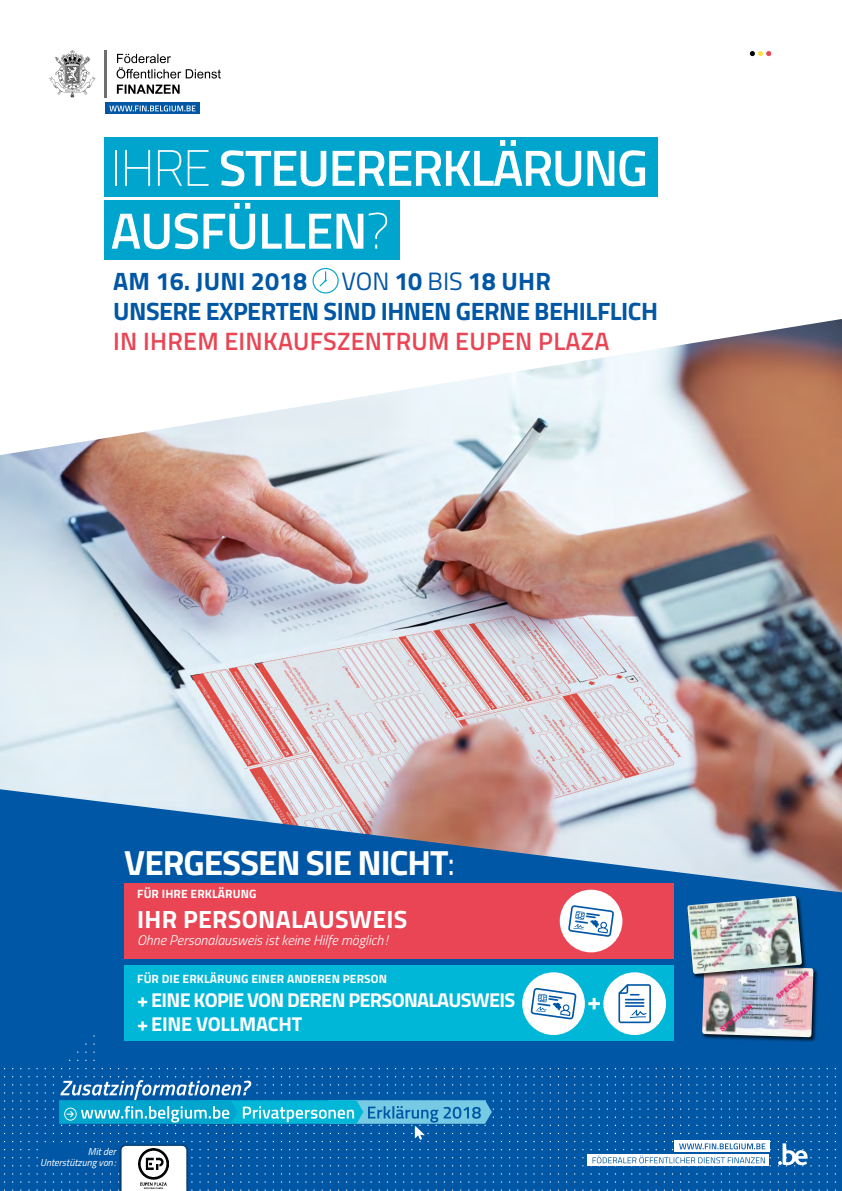
<style>
.page{position:relative;width:842px;height:1191px;background:#fff}
.page>*{position:absolute;margin:0;border:0;box-sizing:border-box;transform-origin:0 0}
.t1{font:600 51px/62.8px "Titillium";letter-spacing:-.03em;color:#fff}
.t2{font:700 35px "Titillium";letter-spacing:-.03em;color:#fff}
.t3{font:700 25.1px/30.1px "Titillium";letter-spacing:-.02em;color:#0057a5}
.t4{font:600 25.1px "Titillium";letter-spacing:.01em;color:#e94554}
.t5{font:700 25.1px "Titillium";letter-spacing:.005em;color:#0057a5}
.t6{font:700 25px "Titillium";letter-spacing:.01em;color:#fff}
.t7{font:700 20px/24px "Titillium";letter-spacing:-.035em;color:#fff}
.t8{font:italic 300 14px "Titillium";color:#fff}
.t9{font:700 12px "Titillium";letter-spacing:.01em;color:#fff}
.t10{font:italic 10px/11px "Titillium";color:#fff;text-align:right}
.s1{font-weight:100}
.s2{font-weight:400}
</style>
<div class="page">
<img style="left:0;top:319px;width:842px;height:470px">
<svg style="left:0;top:789px;width:842px;height:287px;background:#3d71a7"></svg>
<svg style="left:0;top:1068px;width:842px;height:1px"></svg>
<svg style="left:750px;top:51px;width:21px;height:5px"></svg>
<div style="left:105px;top:102px;width:95px;height:12px;background:#0057a5"></div>
<svg style="left:109px;top:105px;width:87px;height:6px"></svg>
<hr style="left:105px;top:50px;width:2px;height:47px;background:#706f6f">
<svg style="left:50px;top:50px;width:45px;height:48px"></svg>
<svg style="left:117px;top:85px;width:63px;height:9px"></svg>
<svg style="left:117px;top:54px;width:104px;height:25px"></svg>
<div style="left:124px;top:883px;width:549px;height:75px;background:#e94554"></div>
<div style="left:124px;top:965px;width:549px;height:76px;background:#00b7d8"></div>
<div style="left:560px;top:889px;width:62px;height:63px;background:#fff;border-radius:50%"></div>
<svg style="left:568px;top:905px;width:46px;height:32px"></svg>
<svg style="left:588px;top:998px;width:12px;height:11px"></svg>
<div style="left:522px;top:972px;width:63px;height:63px;background:#fff;border-radius:50%"></div>
<svg style="left:530px;top:988px;width:47px;height:31px"></svg>
<div style="left:603px;top:972px;width:63px;height:63px;background:#fff;border-radius:50%"></div>
<svg style="left:618px;top:984px;width:33px;height:39px"></svg>
<div style="left:105px;top:200px;width:295px;height:59px;background:#00a5cd"></div>
<div style="left:105px;top:137px;width:553px;height:59px;background:#00a5cd"></div>
<svg style="left:0;top:1076px;width:842px;height:115px;background:#1b6eb0"></svg>
<div style="left:701px;top:964px;width:117px;height:78px;background:#000;opacity:.75"></div>
<img style="left:702px;top:965px;width:111px;height:72px">
<div style="left:686px;top:895px;width:121px;height:84px;background:#000;opacity:.75"></div>
<img style="left:687px;top:896px;width:115px;height:78px">
<svg style="left:312px;top:268px;width:27px;height:25px"></svg>
<h1 class="t1" style="left:111px;top:134px;width:539px"><span class="s1">IHRE</span> STEUERERKLÄRUNG<br>AUSFÜLLEN<span class="s1">?</span></h1>
<p class="t3" style="left:113px;top:265px;width:546px;text-indent:228px"><span class="s2">VON</span> 10 <span class="s2">BIS</span> 18 UHR<br>UNSERE EXPERTEN SIND IHNEN GERNE BEHILFLICH</p>
<p class="t4" style="left:113px;top:323px;width:498px">IN IHREM EINKAUFSZENTRUM EUPEN PLAZA</p>
<p class="t5" style="left:113px;top:262px;width:196px">AM 16. JUNI 2018</p>
<h2 class="t2" style="left:124px;top:836px;width:332px">VERGESSEN SIE NICHT<span class="s2">:</span></h2>
<p class="t9" style="left:137px;top:884px;width:121px">FÜR IHRE ERKLÄRUNG</p>
<p class="t6" style="left:137px;top:900px;width:272px">IHR PERSONALAUSWEIS</p>
<p class="t8" style="left:137px;top:929px;width:252px">Ohne Personalausweis ist keine Hilfe möglich !</p>
<p class="t9" style="left:137px;top:969px;width:252px">FÜR DIE ERKLÄRUNG EINER ANDEREN PERSON</p>
<p class="t7" style="left:137px;top:986px;width:380px">+ EINE KOPIE VON DEREN PERSONALAUSWEIS + EINE VOLLMACHT</p>
<p class="t10" style="left:40px;top:1145px;width:77px">Mit der<br>Unterstützung von :</p>
</div>
